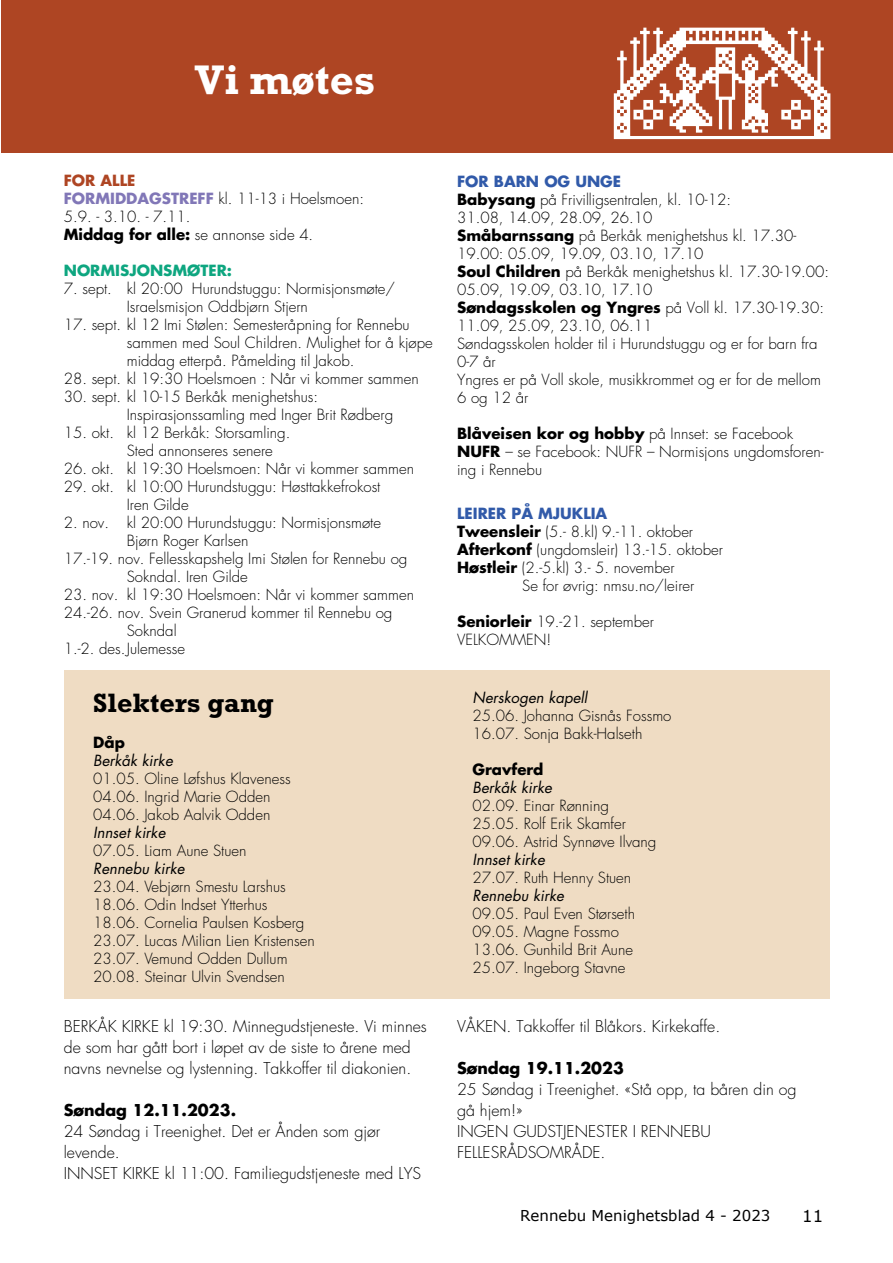
<style>
.page{position:relative;width:893px;height:1263px;background:#fff}
.page>*{position:absolute;margin:0;border:0;box-sizing:border-box;transform-origin:0 0}
.t1{font:700 42px "Rockwell";color:#fff}
.t2{font:700 27px "Rockwell";color:#000}
.t3{font:16.5px "Verdana";color:#000}
.t4{font:300 15.9px/21px "Futura";color:#000}
.t5{font:700 15.9px "Futura";color:#000}
.t6{font:300 15px/18px "Futura";color:#000}
.t7{font:italic 15px "Futura";color:#000}
.t8{font:15px "Verdana";color:#000}
.t9{font:700 15px "Futura";color:#0ea680}
.t10{font:700 15px "Futura";color:#315aa9}
.t11{font:700 15px "Futura";color:#000}
.s1{font-weight:700;color:#ae4523}
.s2{font-weight:700;color:#8177b7}
.s3{font-weight:700}
.s4{font-weight:700;color:#315aa9}
</style>
<div class="page">
<div style="left:1px;top:0;width:892px;height:153px;background:#ae4523"></div>
<svg style="left:614px;top:28px;width:216px;height:111px"></svg>
<div style="left:64px;top:670px;width:766px;height:329px;background:#efdcc3"></div>
<h1 class="t1" style="left:195px;top:55px;width:182px">Vi møtes</h1>
<p class="t6" style="left:64px;top:172px;width:302px"><span class="s1">FOR ALLE<br></span><span class="s2">FORMIDDAGSTREFF</span> kl. 11-13 i Hoelsmoen:<br>5.9. - 3.10. - 7.11.<br><span class="s3">Middag for alle:</span> se annonse side 4.</p>
<p class="t9" style="left:64px;top:260px;width:170px">NORMISJONSMØTER:</p>
<p class="t6" style="left:127px;top:280px;width:270px;text-indent:-63px">7. sept. kl 20:00 Hurundstuggu: Normisjonsmøte/<br>Israelsmisjon Oddbjørn Stjern</p>
<p class="t6" style="left:127px;top:316px;width:308px;text-indent:-63px">17. sept. kl 12 Imi Stølen: Semesteråpning for Rennebu sammen med Soul Children. Mulighet for å kjøpe middag etterpå. Påmelding til Jakob.</p>
<p class="t6" style="left:64px;top:370px;width:356px">28. sept. kl 19:30 Hoelsmoen : Når vi kommer sammen</p>
<p class="t6" style="left:127px;top:388px;width:268px;text-indent:-63px">30. sept. kl 10-15 Berkåk menighetshus:<br>Inspirasjonssamling med Inger Brit Rødberg</p>
<p class="t6" style="left:127px;top:424px;width:165px;text-indent:-63px">15. okt. kl 12 Berkåk: Storsamling.<br>Sted annonseres senere</p>
<p class="t6" style="left:64px;top:460px;width:352px">26. okt. kl 19:30 Hoelsmoen: Når vi kommer sammen</p>
<p class="t6" style="left:127px;top:478px;width:255px;text-indent:-63px">29. okt. kl 10:00 Hurundstuggu: Høsttakkefrokost<br>Iren Gilde</p>
<p class="t6" style="left:64px;top:514px;width:319px">2. nov. kl 20:00 Hurundstuggu: Normisjonsmøte</p>
<p class="t6" style="left:127px;top:532px;width:123px">Bjørn Roger Karlsen</p>
<p class="t6" style="left:64px;top:550px;width:345px">17.-19. nov. Fellesskapshelg Imi Stølen for Rennebu og</p>
<p class="t6" style="left:127px;top:568px;width:123px">Sokndal. Iren Gilde</p>
<p class="t6" style="left:64px;top:586px;width:352px">23. nov. kl 19:30 Hoelsmoen: Når vi kommer sammen</p>
<p class="t6" style="left:64px;top:604px;width:330px">24.-26. nov. Svein Granerud kommer til Rennebu og</p>
<p class="t6" style="left:127px;top:622px;width:51px">Sokndal</p>
<p class="t6" style="left:64px;top:640px;width:123px">1.-2. des.Julemesse</p>
<h2 class="t2" style="left:93px;top:687px;width:182px">Slekters gang</h2>
<p class="t11" style="left:93px;top:732px;width:33px">Dåp</p>
<p class="t7" style="left:93px;top:751px;width:81px">Berkåk kirke</p>
<p class="t6" style="left:93px;top:770px;width:199px">01.05. Oline Løfshus Klaveness<br>04.06. Ingrid Marie Odden<br>04.06. Jakob Aalvik Odden</p>
<p class="t7" style="left:93px;top:823px;width:74px">Innset kirke</p>
<p class="t6" style="left:93px;top:842px;width:155px">07.05. Liam Aune Stuen</p>
<p class="t7" style="left:93px;top:859px;width:93px">Rennebu kirke</p>
<p class="t6" style="left:93px;top:878px;width:223px">23.04. Vebjørn Smestu Larshus<br>18.06. Odin Indset Ytterhus<br>18.06. Cornelia Paulsen Kosberg<br>23.07. Lucas Milian Lien Kristensen<br>23.07. Vemund Odden Dullum<br>20.08. Steinar Ulvin Svendsen</p>
<p class="t4" style="left:64px;top:1016px;width:365px">BERKÅK KIRKE kl 19:30. Minnegudstjeneste. Vi minnes de som har gått bort i løpet av de siste to årene med navns nevnelse og lystenning. Takkoffer til diakonien.</p>
<p class="t5" style="left:64px;top:1099px;width:174px">Søndag 12.11.2023.</p>
<p class="t4" style="left:64px;top:1121px;width:359px">24 Søndag i Treenighet. Det er Ånden som gjør levende.<br>INNSET KIRKE kl 11:00. Familiegudstjeneste med LYS</p>
<p class="t6" style="left:457px;top:173px;width:374px"><span class="s4">FOR BARN OG UNGE<br></span><span class="s3">Babysang</span> på Frivilligsentralen, kl. 10-12:<br>31.08, 14.09, 28.09, 26.10<br><span class="s3">Småbarnssang</span> på Berkåk menighetshus kl. 17.30- 19.00: 05.09, 19.09, 03.10, 17.10<br><span class="s3">Soul Children</span> på Berkåk menighetshus kl. 17.30-19.00:<br>05.09, 19.09, 03.10, 17.10<br><span class="s3">Søndagsskolen og Yngres</span> på Voll kl. 17.30-19.30:<br>11.09, 25.09, 23.10, 06.11<br>Søndagsskolen holder til i Hurundstuggu og er for barn fra 0-7 år<br>Yngres er på Voll skole, musikkrommet og er for de mellom 6 og 12 år</p>
<p class="t6" style="left:457px;top:425px;width:368px"><span class="s3">Blåveisen kor og hobby</span> på Innset: se Facebook<br><span class="s3">NUFR</span> – se Facebook: NUFR – Normisjons ungdomsforen&shy;ing i Rennebu</p>
<p class="t10" style="left:457px;top:503px;width:152px">LEIRER PÅ MJUKLIA</p>
<p class="t6" style="left:457px;top:523px;width:238px"><span class="s3">Tweensleir</span> (5.- 8.kl) 9.-11. oktober</p>
<p class="t6" style="left:457px;top:541px;width:267px"><span class="s3">Afterkonf</span> (ungdomsleir) 13.-15. oktober</p>
<p class="t6" style="left:457px;top:559px;width:219px"><span class="s3">Høstleir</span> (2.-5.kl) 3.- 5. november</p>
<p class="t6" style="left:522px;top:577px;width:174px">Se for øvrig: nmsu.no/leirer</p>
<p class="t6" style="left:457px;top:613px;width:198px"><span class="s3">Seniorleir</span> 19.-21. september<br>VELKOMMEN!</p>
<p class="t7" style="left:473px;top:688px;width:116px">Nerskogen kapell</p>
<p class="t6" style="left:473px;top:707px;width:200px">25.06. Johanna Gisnås Fossmo<br>16.07. Sonja Bakk-Halseth</p>
<p class="t11" style="left:473px;top:759px;width:72px">Gravferd</p>
<p class="t7" style="left:473px;top:778px;width:81px">Berkåk kirke</p>
<p class="t6" style="left:473px;top:797px;width:185px">02.09. Einar Rønning<br>25.05. Rolf Erik Skamfer<br>09.06. Astrid Synnøve Ilvang</p>
<p class="t7" style="left:473px;top:850px;width:74px">Innset kirke</p>
<p class="t6" style="left:473px;top:869px;width:160px">27.07. Ruth Henny Stuen</p>
<p class="t7" style="left:473px;top:886px;width:93px">Rennebu kirke</p>
<p class="t6" style="left:473px;top:905px;width:164px">09.05. Paul Even Størseth<br>09.05. Magne Fossmo<br>13.06. Gunhild Brit Aune<br>25.07. Ingeborg Stavne</p>
<p class="t4" style="left:457px;top:1016px;width:265px">VÅKEN. Takkoffer til Blåkors. Kirkekaffe.</p>
<p class="t5" style="left:457px;top:1057px;width:168px">Søndag 19.11.2023</p>
<p class="t4" style="left:457px;top:1079px;width:341px">25 Søndag i Treenighet. «Stå opp, ta båren din og gå hjem!»<br>INGEN GUDSTJENESTER I RENNEBU<br>FELLESRÅDSOMRÅDE.</p>
<p class="t8" style="left:520px;top:1206px;width:252px">Rennebu Menighetsblad 4 - 2023</p>
<p class="t3" style="left:802px;top:1205px;width:22px">11</p>
</div>
